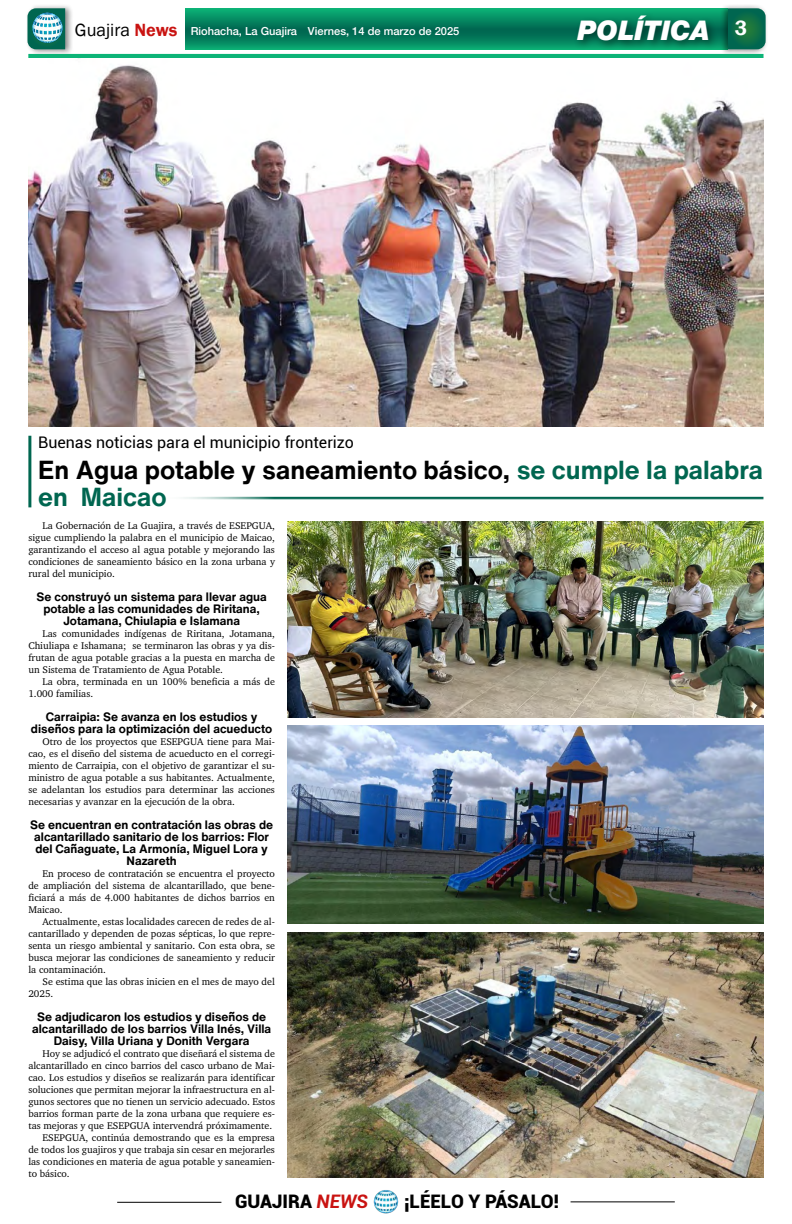
<style>
.page{position:relative;width:792px;height:1224px;background:#fff}
.page>*{position:absolute;margin:0;border:0;box-sizing:border-box;transform-origin:0 0}
.t1{font:italic 900 27px "Helvetica Neue";color:#fff}
.t2{font:700 25.7px/27.2px "Helvetica Now Text";color:#000}
.t3{font:900 18.7px "Roboto";color:#000}
.t4{font:18.2px "Franklin Gothic";color:#000}
.t5{font:16px "Roboto";color:#000}
.t6{font:700 12px/12px "Helvetica Now Text";color:#000;text-align:center}
.t7{font:500 11.1px "Helvetica 65";color:#fff}
.t8{font:10px/12px "Charter";color:#000;text-align:justify}
.s1{font-weight:600;color:#c91311}
.s2{color:#006650}
.s3{font-weight:700;font-style:italic;color:#c91311}
</style>
<div class="page">
<hr style="left:117px;top:1202px;width:104px;height:1px;background:#000">
<hr style="left:571px;top:1201px;width:104px;height:1px;background:#000">
<img style="left:374px;top:1190px;width:24px;height:24px">
<svg style="left:185px;top:8px;width:535px;height:41px;background:#058861"></svg>
<div style="left:25px;top:3px;width:49px;height:52px;background:#000;opacity:.45"></div>
<svg style="left:27px;top:8px;width:38px;height:41px"></svg>
<div style="left:720px;top:3px;width:48px;height:52px;background:#000;opacity:.45"></div>
<svg style="left:728px;top:8px;width:38px;height:41px;background:#12704f"></svg>
<img style="left:31px;top:11px;width:32px;height:32px">
<div style="left:28px;top:54px;width:736px;height:5px;background:#0cb477"></div>
<div style="left:573px;top:11px;width:145px;height:40px;background:#000;opacity:.45"></div>
<hr style="left:28px;top:436px;width:3px;height:71px;background:#006650">
<img style="left:29px;top:65px;width:735px;height:361px">
<img style="left:288px;top:726px;width:476px;height:198px">
<img style="left:288px;top:932px;width:476px;height:245px">
<img style="left:288px;top:522px;width:476px;height:196px">
<hr style="left:161px;top:497px;width:603px;height:3px;background:#006650">
<h3 class="t4" style="left:75px;top:19px;width:104px">Guajira <span class="s1">News</span></h3>
<p class="t7" style="left:191px;top:25px;width:270px">Riohacha, La Guajira Viernes, 14 de marzo de 2025</p>
<h1 class="t1" style="left:578px;top:14px;width:171px">POLÍTICA <sup>3</sup></h1>
<h3 class="t5" style="left:38px;top:432px;width:317px">Buenas noticias para el municipio fronterizo</h3>
<h2 class="t2" style="left:38px;top:455px;width:726px">En Agua potable y saneamiento básico, <span class="s2">se cumple la palabra en Maicao</span></h2>
<p class="t8" style="left:28px;top:520px;width:248px;text-indent:14px">La Gobernación de La Guajira, a través de ESEPGUA, sigue cumpliendo la palabra en el municipio de Maicao, garantizando el acceso al agua potable y mejorando las condiciones de saneamiento básico en la zona urbana y rural del municipio.</p>
<p class="t6" style="left:37px;top:591px;width:232px">Se construyó un sistema para llevar agua potable a las comunidades de Riritana,<br>Jotamana, Chiulapia e Islamana</p>
<p class="t8" style="left:28px;top:628px;width:248px;text-indent:14px">Las comunidades indígenas de Riritana, Jotamana, Chiuliapa e Ishamana; se terminaron las obras y ya dis&shy;frutan de agua potable gracias a la puesta en marcha de un Sistema de Tratamiento de Agua Potable.</p>
<p class="t8" style="left:28px;top:676px;width:248px;text-indent:14px">La obra, terminada en un 100% beneficia a más de<br>1.000 familias.</p>
<p class="t6" style="left:31px;top:711px;width:243px">Carraipia: Se avanza en los estudios y diseños para la optimización del acueducto</p>
<p class="t8" style="left:28px;top:736px;width:248px;text-indent:14px">Otro de los proyectos que ESEPGUA tiene para Mai&shy;cao, es el diseño del sistema de acueducto en el corregi&shy;miento de Carraipia, con el objetivo de garantizar el su&shy;ministro de agua potable a sus habitantes. Actualmente, se adelantan los estudios para determinar las acciones necesarias y avanzar en la ejecución de la obra.</p>
<p class="t6" style="left:30px;top:819px;width:244px">Se encuentran en contratación las obras de alcantarillado sanitario de los barrios: Flor del Cañaguate, La Armonía, Miguel Lora y Nazareth</p>
<p class="t8" style="left:28px;top:868px;width:248px;text-indent:14px">En proceso de contratación se encuentra el proyecto de ampliación del sistema de alcantarillado, que bene&shy;ficiará a más de 4.000 habitantes de dichos barrios en Maicao.</p>
<p class="t8" style="left:28px;top:916px;width:248px;text-indent:14px">Actualmente, estas localidades carecen de redes de al&shy;cantarillado y dependen de pozas sépticas, lo que repre&shy;senta un riesgo ambiental y sanitario. Con esta obra, se busca mejorar las condiciones de saneamiento y reducir la contaminación.</p>
<p class="t8" style="left:28px;top:976px;width:248px;text-indent:14px">Se estima que las obras inicien en el mes de mayo del<br>2025.</p>
<p class="t6" style="left:32px;top:1011px;width:241px">Se adjudicaron los estudios y diseños de alcantarillado de los barrios Villa Inés, Villa<br>Daisy, Villa Uriana y Donith Vergara</p>
<p class="t8" style="left:43px;top:1048px;width:234px">Hoy se adjudicó el contrato que diseñará el sistema de</p>
<p class="t8" style="left:28px;top:1060px;width:248px">alcantarillado en cinco barrios del casco urbano de Mai-</p>
<p class="t8" style="left:28px;top:1072px;width:248px">cao. Los estudios y diseños se realizarán para identificar</p>
<p class="t8" style="left:28px;top:1084px;width:248px">soluciones que permitan mejorar la infraestructura en al-</p>
<p class="t8" style="left:28px;top:1096px;width:248px">gunos sectores que no tienen un servicio adecuado. Estos</p>
<p class="t8" style="left:28px;top:1108px;width:248px">barrios forman parte de la zona urbana que requiere es-</p>
<p class="t8" style="left:28px;top:1120px;width:245px">tas mejoras y que ESEPGUA intervendrá próximamente.</p>
<p class="t8" style="left:43px;top:1132px;width:234px">ESEPGUA, continúa demostrando que es la empresa</p>
<p class="t8" style="left:28px;top:1144px;width:248px">de todos los guajiros y que trabaja sin cesar en mejorarles</p>
<p class="t8" style="left:28px;top:1156px;width:248px">las condiciones en materia de agua potable y saneamien-</p>
<p class="t8" style="left:28px;top:1168px;width:43px">to básico.</p>
<h3 class="t3" style="left:235px;top:1189px;width:134px">GUAJIRA <span class="s3">NEWS</span></h3>
<h3 class="t3" style="left:404px;top:1189px;width:157px">¡LÉELO Y PÁSALO!</h3>
</div>
